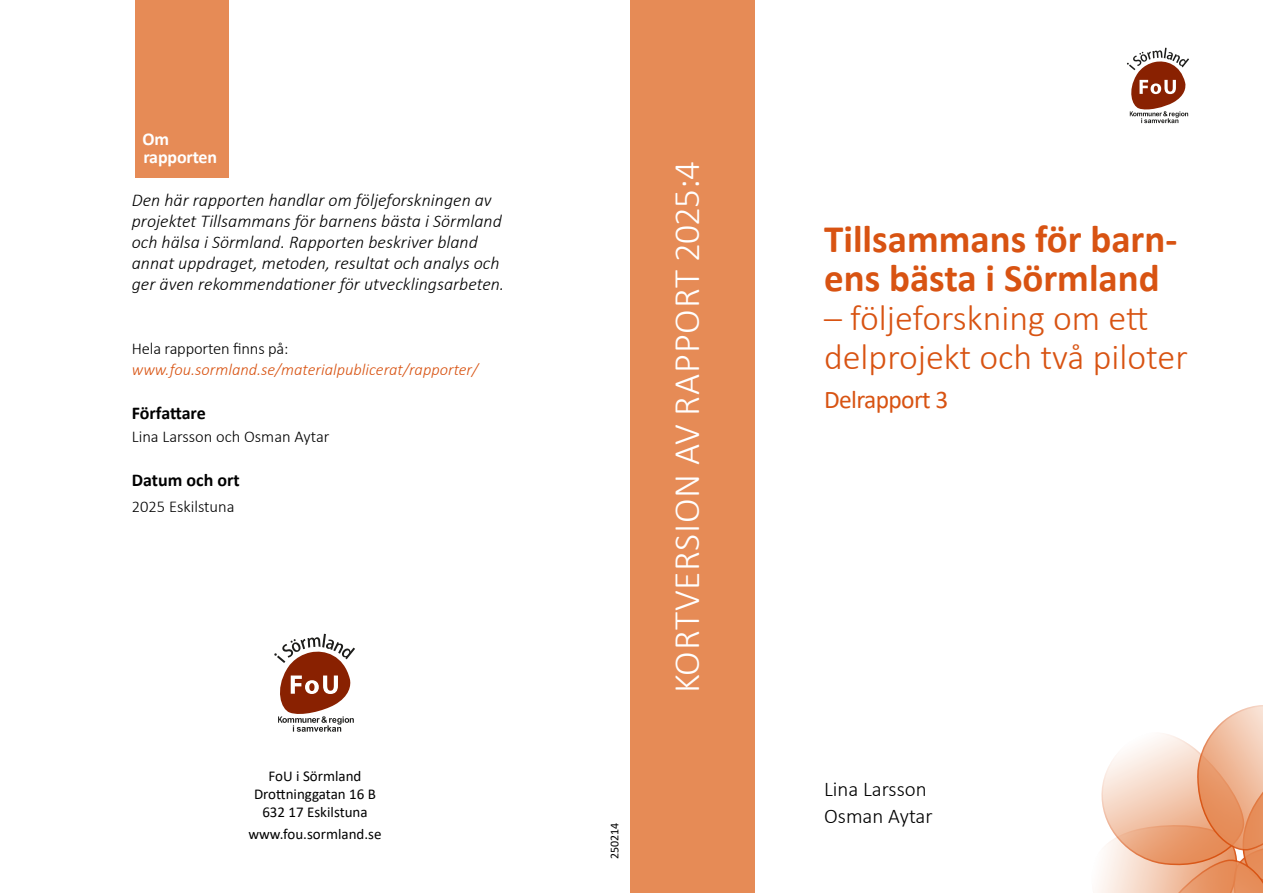
<style>
.page{position:relative;width:1263px;height:893px;background:#fff}
.page>*{position:absolute;margin:0;border:0;box-sizing:border-box;transform-origin:0 0}
.t1{font:700 39px/39px "Calibri";color:#d85312}
.t2{font:300 37.5px "Calibri";letter-spacing:.02em;color:#fff}
.t3{font:300 36px/39px "Calibri";color:#d85312}
.t4{font:25.5px "Calibri";letter-spacing:-.025em;color:#d85312}
.t5{font:300 21px/27px "Calibri";color:#000}
.t6{font:italic 300 18px/21px "Calibri";color:#000}
.t7{font:700 18px "Calibri";color:#000}
.t8{font:700 18px/18px "Calibri";letter-spacing:-.01em;color:#fff}
.t9{font:300 16.5px "Calibri";color:#000}
.t10{font:italic 300 16.5px "Calibri";color:#d85312}
.t11{font:15px/18px "Calibri";color:#000;text-align:center}
.t12{font:12px "Calibri";color:#000}
</style>
<div class="page">
<svg style="left:274px;top:634px;width:81px;height:98px"></svg>
<svg style="left:1127px;top:48px;width:62px;height:75px"></svg>
<div style="left:135px;top:0;width:94px;height:178px;background:#e68b56"></div>
<div style="left:630px;top:0;width:125px;height:893px;background:#e68b56"></div>
<svg style="left:1098px;top:705px;width:165px;height:188px"></svg>
<p class="t8" style="left:142px;top:130px;width:76px">Om rapporten</p>
<p class="t6" style="left:132px;top:189px;width:374px">Den här rapporten handlar om följeforskningen av projektet Tillsammans för barnens bästa i Sörmland och hälsa i Sörmland. Rapporten beskriver bland annat uppdraget, metoden, resultat och analys och ger även rekommendationer för utvecklingsarbeten.</p>
<p class="t9" style="left:132px;top:338px;width:158px">Hela rapporten finns på:</p>
<p class="t10" style="left:132px;top:359px;width:348px">www.fou.sormland.se/materialpublicerat/rapporter/</p>
<p class="t7" style="left:132px;top:400px;width:76px">Författare</p>
<p class="t9" style="left:132px;top:427px;width:199px">Lina Larsson och Osman Aytar</p>
<p class="t7" style="left:132px;top:467px;width:109px">Datum och ort</p>
<p class="t9" style="left:132px;top:496px;width:104px">2025 Eskilstuna</p>
<p class="t11" style="left:254px;top:767px;width:123px">FoU i Sörmland<br>Drottninggatan 16 B<br>632 17 Eskilstuna</p>
<p class="t11" style="left:248px;top:824px;width:135px">www.fou.sormland.se</p>
<p class="t12" style="left:606px;top:859px;width:38px;rotate:-90deg">250214</p>
<h2 class="t2" style="left:664px;top:693px;width:534px;rotate:-90deg">KORTVERSION AV RAPPORT 2025:4</h2>
<h1 class="t1" style="left:824px;top:219px;width:355px">Tillsammans för barn&shy;ens bästa i Sörmland</h1>
<h3 class="t3" style="left:824px;top:298px;width:365px">– följeforskning om ett delprojekt och två piloter</h3>
<h3 class="t4" style="left:824px;top:382px;width:126px">Delrapport 3</h3>
<p class="t5" style="left:824px;top:775px;width:110px">Lina Larsson<br>Osman Aytar</p>
</div>
